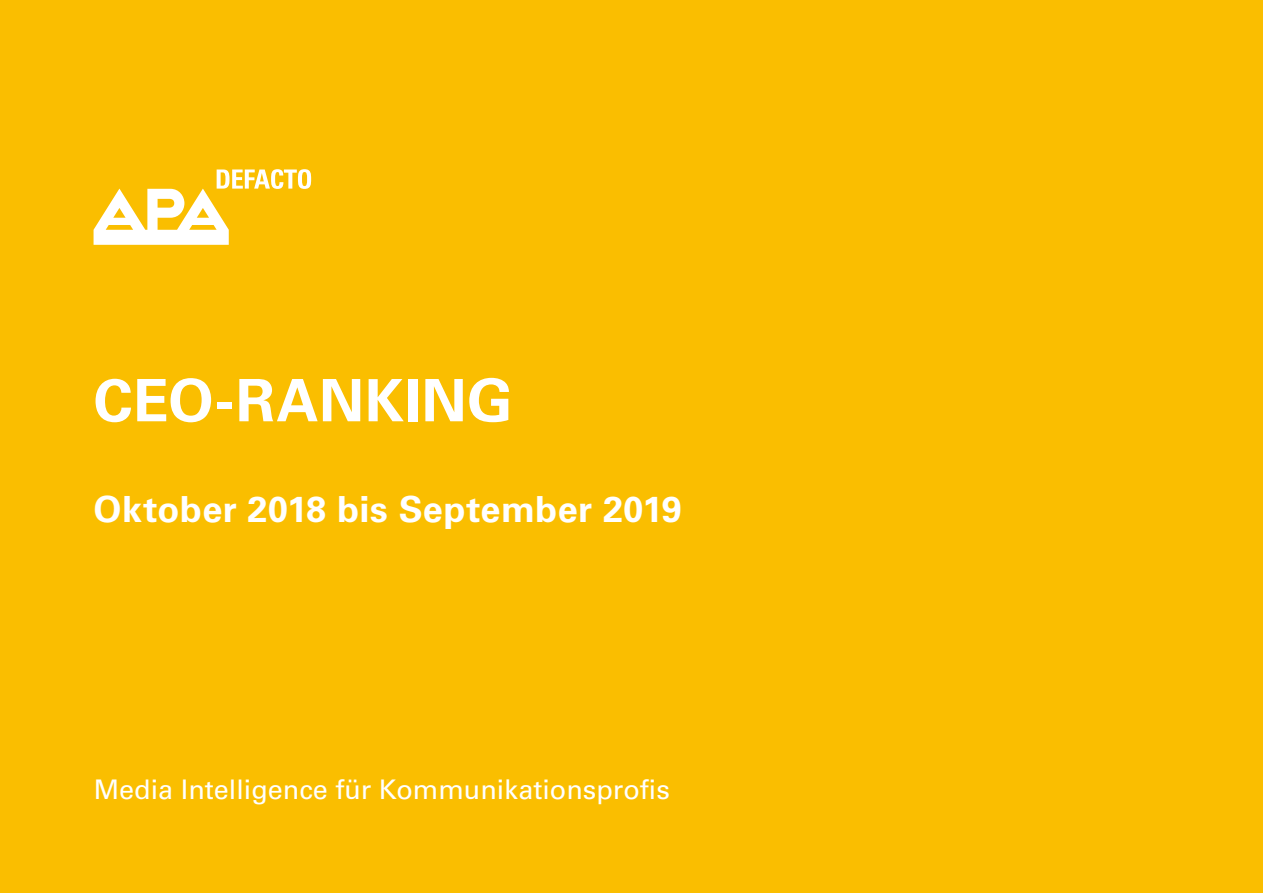
<style>
.page{position:relative;width:1263px;height:893px;background:#fabe00}
.page>*{position:absolute;margin:0;border:0;box-sizing:border-box;transform-origin:0 0}
.t1{font:700 58.5px "Univers LT Std";letter-spacing:.005em;color:#fff}
.t2{font:700 36px "Univers LT Std";letter-spacing:.01em;color:#fff}
.t3{font:27px "Univers LT Std";color:#fff}
</style>
<div class="page">
<svg style="left:94px;top:169px;width:217px;height:76px"></svg>
<p class="t1" style="left:94px;top:366px;width:421px">CEO-RANKING</p>
<p class="t2" style="left:94px;top:488px;width:590px">Oktober 2018 bis September 2019</p>
<p class="t3" style="left:94px;top:774px;width:578px">Media Intelligence für Kommunikationsprofis</p>
</div>
